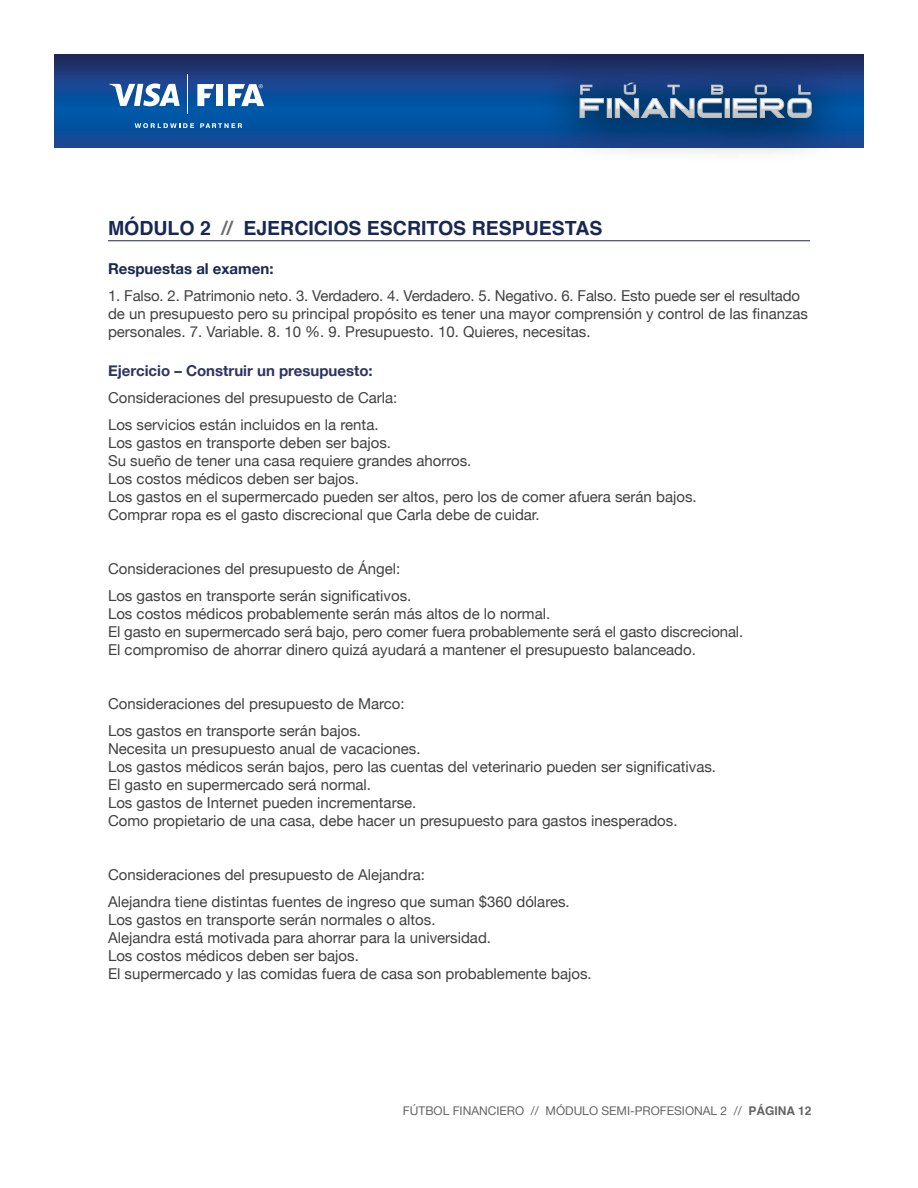
<style>
.page{position:relative;width:918px;height:1188px;background:#fff}
.page>*{position:absolute;margin:0;border:0;box-sizing:border-box;transform-origin:0 0}
.t1{font:700 19.5px "Helvetica";color:#192754}
.t2{font:15px/18px "Helvetica Neue";color:#414042}
.t3{font:700 15px "Helvetica Neue";color:#2c355f}
.t4{font:700 15px "Helvetica Neue";color:#192754}
.t5{font:12px "Helvetica Neue";color:#636466}
.s1{color:#6d6e71}
.s2{font-family:"Helvetica";font-weight:700}
</style>
<div class="page">
<hr style="left:108px;top:240px;width:702px;height:1px;background:#192754">
<svg style="left:54px;top:54px;width:810px;height:94px;background:#10478f"></svg>
<svg style="left:200px;top:123px;width:42px;height:5px"></svg>
<svg style="left:135px;top:123px;width:59px;height:5px"></svg>
<svg style="left:109px;top:83px;width:71px;height:23px"></svg>
<hr style="left:188px;top:74px;width:1px;height:40px;background:#fff">
<svg style="left:197px;top:84px;width:17px;height:22px"></svg>
<div style="left:216px;top:84px;width:7px;height:22px;background:#fff"></div>
<svg style="left:228px;top:84px;width:36px;height:22px"></svg>
<div style="left:541px;top:54px;width:309px;height:111px;background:#000;opacity:.75"></div>
<svg style="left:580px;top:85px;width:24px;height:33px"></svg>
<svg style="left:609px;top:100px;width:1px;height:16px"></svg>
<div style="left:607px;top:98px;width:5px;height:20px;border:1px solid #c0c1c3"></div>
<svg style="left:615px;top:83px;width:108px;height:35px;background:#517298"></svg>
<div style="left:725px;top:98px;width:4px;height:20px;border:1px solid #c0c1c3"></div>
<svg style="left:733px;top:85px;width:79px;height:33px;background:#6481a1"></svg>
<h1 class="t1" style="left:108px;top:212px;width:496px">MÓDULO 2 <span class="s1">//</span> EJERCICIOS ESCRITOS RESPUESTAS</h1>
<p class="t4" style="left:108px;top:256px;width:167px">Respuestas al examen:</p>
<p class="t2" style="left:108px;top:287px;width:701px">1. Falso. 2. Patrimonio neto. 3. Verdadero. 4. Verdadero. 5. Negativo. 6. Falso. Esto puede ser el resultado de un presupuesto pero su principal propósito es tener una mayor comprensión y control de las finanzas personales. 7. Variable. 8. 10 %. 9. Presupuesto. 10. Quieres, necesitas.</p>
<p class="t3" style="left:108px;top:358px;width:266px">Ejercicio – Construir un presupuesto:</p>
<p class="t2" style="left:108px;top:385px;width:291px;line-height:27px">Consideraciones del presupuesto de Carla:<br>Los servicios están incluidos en la renta.</p>
<p class="t2" style="left:108px;top:434px;width:590px">Los gastos en transporte deben ser bajos.<br>Su sueño de tener una casa requiere grandes ahorros.<br>Los costos médicos deben ser bajos.<br>Los gastos en el supermercado pueden ser altos, pero los de comer afuera serán bajos.<br>Comprar ropa es el gasto discrecional que Carla debe de cuidar.</p>
<p class="t2" style="left:108px;top:556px;width:305px;line-height:27px">Consideraciones del presupuesto de Ángel:<br>Los gastos en transporte serán significativos.</p>
<p class="t2" style="left:108px;top:605px;width:637px">Los costos médicos probablemente serán más altos de lo normal.<br>El gasto en supermercado será bajo, pero comer fuera probablemente será el gasto discrecional.<br>El compromiso de ahorrar dinero quizá ayudará a mantener el presupuesto balanceado.</p>
<p class="t2" style="left:108px;top:691px;width:298px;line-height:27px">Consideraciones del presupuesto de Marco:<br>Los gastos en transporte serán bajos.</p>
<p class="t2" style="left:108px;top:740px;width:610px">Necesita un presupuesto anual de vacaciones.<br>Los gastos médicos serán bajos, pero las cuentas del veterinario pueden ser significativas.<br>El gasto en supermercado será normal.<br>Los gastos de Internet pueden incrementarse.<br>Como propietario de una casa, debe hacer un presupuesto para gastos inesperados.</p>
<p class="t2" style="left:108px;top:862px;width:463px;line-height:27px">Consideraciones del presupuesto de Alejandra:<br>Alejandra tiene distintas fuentes de ingreso que suman $360 dólares.</p>
<p class="t2" style="left:108px;top:911px;width:485px">Los gastos en transporte serán normales o altos.<br>Alejandra está motivada para ahorrar para la universidad.<br>Los costos médicos deben ser bajos.<br>El supermercado y las comidas fuera de casa son probablemente bajos.</p>
<p class="t5" style="left:403px;top:1102px;width:410px">FÚTBOL FINANCIERO // MÓDULO SEMI-PROFESIONAL 2 // <span class="s2">PÁGINA 12</span></p>
</div>
